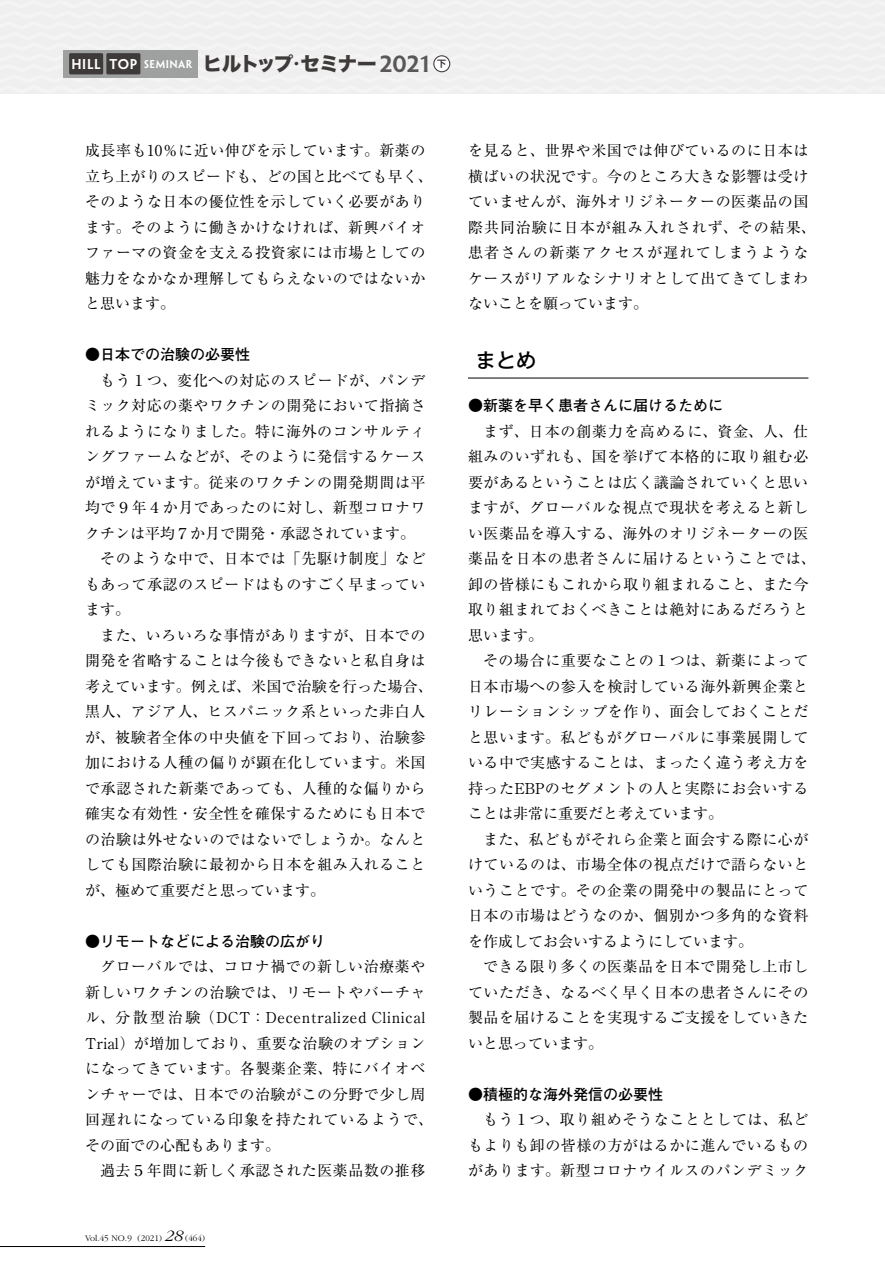
<style>
.page{position:relative;width:885px;height:1263px;background:#fff}
.page>*{position:absolute;margin:0;border:0;box-sizing:border-box;transform-origin:0 0}
.t1{font:500 20.25px "Gothic MB101 Pr 6 N";color:#000}
.t2{font:19.5px "Hira Kaku Std N W8";letter-spacing:-.06em;color:#3e3a39}
.t3{font:15px/25.5px "Ryumin Pr 6 N";letter-spacing:.035em;color:#000}
.t4{font:700 15px "Futo Go B101 Pr 6 N";color:#000}
.t5{font:15px "Ryumin Pr 6 N";color:#000}
.t6{font:15px "Ryumin Pr 6 N";letter-spacing:.01em;color:#000}
.t7{font:12.75px "Penumbra Semibold Flare";letter-spacing:.05em;color:#fff}
.t8{font:300 9px "Garamond";color:#000}
.t9{font:700 9px "Shin Go Pro De";color:#3e3a39}
.s1{font-size:10.2px}
.s2{font-family:"Hira Kaku Std N W4"}
.s3{font-family:"Penumbra Semibold Flare";font-size:21px;color:#595757}
.s4{font-style:italic;font-size:16.5px}
</style>
<div class="page">
<div style="left:0;top:0;width:884px;height:94px;background:#efefef"></div>
<hr style="left:0;top:1246px;width:205px;height:1px;background:#000">
<hr style="left:468px;top:378px;width:340px;height:1px;background:#000">
<div style="left:64px;top:50px;width:134px;height:28px;background:#9fa0a0"></div>
<div style="left:69px;top:53px;width:34px;height:21px;background:#3e3a39"></div>
<div style="left:106px;top:53px;width:34px;height:21px;background:#3e3a39"></div>
<div style="left:434px;top:56px;width:15px;height:16px;background:#fff;border-radius:50%"></div>
<div style="left:433px;top:55px;width:17px;height:17px;border:1px solid #3e3a39;border-radius:50%"></div>
<p class="t7" style="left:71px;top:56px;width:122px">HILL TOP <span class="s1">SEMINAR</span></p>
<h2 class="t2" style="left:202px;top:53px;width:229px">ヒルトップ<span class="s2">・</span>セミナー <span class="s3">2021</span></h2>
<p class="t9" style="left:437px;top:56px;width:10px">下</p>
<p class="t3" style="left:85px;top:137px;width:349px">成長率も10％に近い伸びを示しています。新薬の立ち上がりのスピードも、どの国と比べても早く、そのような日本の優位性を示していく必要があります。そのように働きかけなければ、新興バイオファーマの資金を支える投資家には市場としての魅力をなかなか理解してもらえないのではないかと思います。</p>
<p class="t4" style="left:85px;top:342px;width:166px">●日本での治験の必要性</p>
<p class="t3" style="left:100px;top:366px;width:327px">もう１つ、変化への対応のスピードが、パンデ</p>
<p class="t3" style="left:85px;top:392px;width:342px">ミック対応の薬やワクチンの開発において指摘さ</p>
<p class="t3" style="left:85px;top:417px;width:342px">れるようになりました。特に海外のコンサルティ</p>
<p class="t3" style="left:85px;top:443px;width:342px">ングファームなどが、そのように発信するケース</p>
<p class="t3" style="left:85px;top:468px;width:342px">が増えています。従来のワクチンの開発期間は平</p>
<p class="t3" style="left:85px;top:494px;width:342px">均で９年４か月であったのに対し、新型コロナワ</p>
<p class="t5" style="left:85px;top:521px;width:331px">クチンは平均７か月で開発・承認されています。</p>
<p class="t3" style="left:100px;top:545px;width:327px">そのような中で、日本では「先駆け制度」など</p>
<p class="t3" style="left:85px;top:570px;width:342px">もあって承認のスピードはものすごく早まってい</p>
<p class="t3" style="left:85px;top:596px;width:46px">ます。</p>
<p class="t3" style="left:100px;top:621px;width:327px">また、いろいろな事情がありますが、日本での</p>
<p class="t3" style="left:85px;top:647px;width:342px">開発を省略することは今後もできないと私自身は</p>
<p class="t6" style="left:85px;top:674px;width:349px">考えています。例えば、米国で治験を行った場合、</p>
<p class="t3" style="left:85px;top:698px;width:342px">黒人、アジア人、ヒスパニック系といった非白人</p>
<p class="t3" style="left:85px;top:723px;width:342px">が、被験者全体の中央値を下回っており、治験参</p>
<p class="t3" style="left:85px;top:749px;width:342px">加における人種の偏りが顕在化しています。米国</p>
<p class="t3" style="left:85px;top:774px;width:342px">で承認された新薬であっても、人種的な偏りから</p>
<p class="t3" style="left:85px;top:800px;width:342px">確実な有効性・安全性を確保するためにも日本で</p>
<p class="t3" style="left:85px;top:825px;width:342px">の治験は外せないのではないでしょうか。なんと</p>
<p class="t3" style="left:85px;top:851px;width:342px">しても国際治験に最初から日本を組み入れること</p>
<p class="t5" style="left:85px;top:878px;width:241px">が、極めて重要だと思っています。</p>
<p class="t4" style="left:85px;top:929px;width:241px">●リモートなどによる治験の広がり</p>
<p class="t3" style="left:85px;top:953px;width:349px;text-indent:15px">グローバルでは、コロナ禍での新しい治療薬や新しいワクチンの治験では、リモートやバーチャル、分散型治験（DCT：Decentralized Clinical<br>Trial）が増加しており、重要な治験のオプションになってきています。各製薬企業、特にバイオベンチャーでは、日本での治験がこの分野で少し周回遅れになっている印象を持たれているようで、その面での心配もあります。</p>
<p class="t3" style="left:100px;top:1157px;width:327px">過去５年間に新しく承認された医薬品数の推移</p>
<p class="t8" style="left:85px;top:1233px;width:121px">Vol.45 NO.9 (2021) <span class="s4">28</span> (464)</p>
<p class="t3" style="left:468px;top:137px;width:349px">を見ると、世界や米国では伸びているのに日本は横ばいの状況です。今のところ大きな影響は受けていませんが、海外オリジネーターの医薬品の国際共同治験に日本が組み入れされず、その結果、患者さんの新薬アクセスが遅れてしまうようなケースがリアルなシナリオとして出てきてしまわないことを願っています。</p>
<h1 class="t1" style="left:475px;top:343px;width:62px">まとめ</h1>
<p class="t4" style="left:468px;top:393px;width:256px">●新薬を早く患者さんに届けるために</p>
<p class="t3" style="left:468px;top:417px;width:349px;text-indent:15px">まず、日本の創薬力を高めるに、資金、人、仕組みのいずれも、国を挙げて本格的に取り組む必要があるということは広く議論されていくと思いますが、グローバルな視点で現状を考えると新しい医薬品を導入する、海外のオリジネーターの医薬品を日本の患者さんに届けるということでは、卸の皆様にもこれから取り組まれること、また今取り組まれておくべきことは絶対にあるだろうと思います。</p>
<p class="t3" style="left:468px;top:647px;width:342px;text-align:justify;text-indent:15px">その場合に重要なことの１つは、新薬によって日本市場への参入を検討している海外新興企業とリレーションシップを作り、面会しておくことだと思います。私どもがグローバルに事業展開している中で実感することは、まったく違う考え方を持ったEBPのセグメントの人と実際にお会いすることは非常に重要だと考えています。</p>
<p class="t3" style="left:468px;top:825px;width:342px;text-align:justify;text-indent:15px">また、私どもがそれら企業と面会する際に心がけているのは、市場全体の視点だけで語らないということです。その企業の開発中の製品にとって日本の市場はどうなのか、個別かつ多角的な資料を作成してお会いするようにしています。</p>
<p class="t3" style="left:468px;top:953px;width:342px;text-align:justify;text-indent:15px">できる限り多くの医薬品を日本で開発し上市していただき、なるべく早く日本の患者さんにその製品を届けることを実現するご支援をしていきたいと思っています。</p>
<p class="t4" style="left:468px;top:1082px;width:196px">●積極的な海外発信の必要性</p>
<p class="t3" style="left:468px;top:1106px;width:342px;text-align:justify;text-indent:15px">もう１つ、取り組めそうなこととしては、私どもよりも卸の皆様の方がはるかに進んでいるものがあります。新型コロナウイルスのパンデミック</p>
</div>
